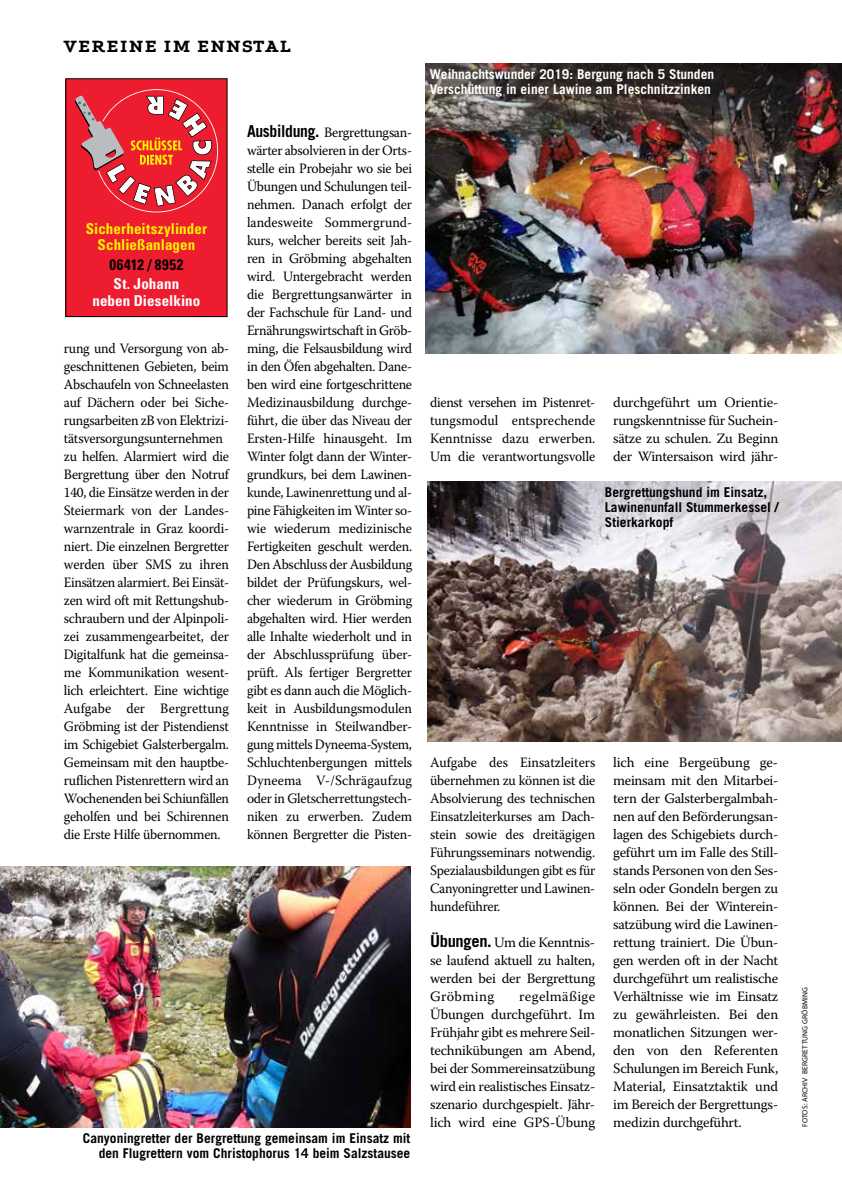
<style>
.page{position:relative;width:842px;height:1191px;background:#fff}
.page>*{position:absolute;margin:0;border:0;box-sizing:border-box;transform-origin:0 0}
.t1{font:700 condensed 15px/16.5px "Univers";letter-spacing:.005em;color:#fff000;text-align:center}
.t2{font:700 condensed 15px/16.5px "Univers";letter-spacing:.01em;color:#fff;text-align:center}
.t3{font:700 15px "Apex Serif";letter-spacing:.1em;color:#000;scale:1.2 1}
.t4{font:700 condensed 15px "Univers";letter-spacing:.04em;color:#000}
.t5{font:14.25px/18px "Warnock Pro";letter-spacing:-.02em;color:#000;text-align:justify;scale:.95 1}
.t6{font:14.25px/18px "Warnock Pro";letter-spacing:-.02em;color:#000;text-align:justify}
.t7{font:700 13.5px/15px "Trade Gothic LT Std";color:#000;text-align:right}
.t8{font:700 13.5px/15px "Trade Gothic LT Std";color:#fff}
.t9{font:7.5px "Myriad Pro";letter-spacing:.02em;color:#000}
.s1{font-family:"Trade Gothic LT Std";font-weight:700;font-size:16.5px}
</style>
<div class="page">
<img style="left:425px;top:64px;width:417px;height:290px">
<img style="left:0;top:866px;width:410px;height:261px">
<img style="left:427px;top:481px;width:415px;height:260px">
<div style="left:66px;top:79px;width:161px;height:237px;background:#ed1c2e"></div>
<svg style="left:75px;top:89px;width:143px;height:123px"></svg>
<p class="t3" style="left:64px;top:37px;width:191px">VEREINE IM ENNSTAL</p>
<p class="t1" style="left:86px;top:220px;width:123px">Sicherheitszylinder<br>Schließanlagen</p>
<p class="t4" style="left:109px;top:255px;width:76px">06412 / 8952</p>
<p class="t2" style="left:92px;top:275px;width:109px">St. Johann<br>neben Dieselkino</p>
<p class="t5" style="left:64px;top:339px;width:175px;text-align:left">rung und Versorgung von ab&shy;geschnittenen Gebieten, beim<br>Abschaufeln von Schneelasten auf Dächern oder bei Siche&shy;rungsarbeiten zB von Elektrizi&shy;tätsversorgungsunternehmen zu helfen. Alarmiert wird die<br>Bergrettung über den Notruf<br>140, die Einsätze werden in der<br>Steiermark von der Landes&shy;warnzentrale in Graz koordi&shy;niert. Die einzelnen Bergretter werden über SMS zu ihren<br>Einsätzen alarmiert. Bei Einsät&shy;zen wird oft mit Rettungshub&shy;schraubern und der Alpinpoli&shy;zei zusammengearbeitet, der<br>Digitalfunk hat die gemeinsa&shy;me Kommunikation wesent&shy;lich erleichtert. Eine wichtige<br>Aufgabe der Bergrettung<br>Gröbming ist der Pistendienst im Schigebiet Galsterbergalm.<br>Gemeinsam mit den hauptbe&shy;ruflichen Pistenrettern wird an<br>Wochenenden bei Schiunfällen geholfen und bei Schirennen die Erste Hilfe übernommen.</p>
<p class="t5" style="left:247px;top:123px;width:175px"><span class="s1">Ausbildung.</span> Bergrettungsan&shy;wärter absolvieren in der Orts&shy;stelle ein Probejahr wo sie bei Übungen und Schulungen teil&shy;nehmen. Danach erfolgt der landesweite Sommergrund&shy;kurs, welcher bereits seit Jah&shy;ren in Gröbming abgehalten wird. Untergebracht werden die Bergrettungsanwärter in der Fachschule für Land- und Ernährungswirtschaft in Gröb&shy;ming, die Felsausbildung wird in den Öfen abgehalten. Dane&shy;ben wird eine fortgeschrittene Medizinausbildung durchge&shy;führt, die über das Niveau der Ersten-Hilfe hinausgeht. Im Winter folgt dann der Winter&shy;grundkurs, bei dem Lawinen&shy;kunde, Lawinenrettung und al&shy;pine Fähigkeiten im Winter so&shy;wie wiederum medizinische Fertigkeiten geschult werden.<br>Den Abschluss der Ausbildung bildet der Prüfungskurs, wel&shy;cher wiederum in Gröbming abgehalten wird. Hier werden alle Inhalte wiederholt und in der Abschlussprüfung über&shy;prüft. Als fertiger Bergretter gibt es dann auch die Möglich&shy;keit in Ausbildungsmodulen Kenntnisse in Steilwandber&shy;gung mittels Dyneema-System, Schluchtenbergungen mittels Dyneema V-/Schrägaufzug oder in Gletscherrettungstech&shy;niken zu erwerben. Zudem können Bergretter die Pisten-</p>
<p class="t7" style="left:83px;top:1130px;width:329px">Canyoningretter der Bergrettung gemeinsam im Einsatz mit den Flugrettern vom Christophorus 14 beim Salzstausee</p>
<p class="t8" style="left:430px;top:67px;width:286px">Weihnachtswunder 2019: Bergung nach 5 Stunden<br>Verschüttung in einer Lawine am Pleschnitzzinken</p>
<p class="t5" style="left:430px;top:393px;width:175px">dienst versehen im Pistenret&shy;tungsmodul entsprechende Kenntnisse dazu erwerben.<br>Um die verantwortungsvolle</p>
<p class="t6" style="left:613px;top:393px;width:167px">durchgeführt um Orientie&shy;rungskenntnisse für Suchein&shy;sätze zu schulen. Zu Beginn der Wintersaison wird jähr-</p>
<p class="t7" style="left:605px;top:484px;width:175px;text-align:left">Bergrettungshund im Einsatz,<br>Lawinenunfall Stummerkessel /<br>Stierkarkopf</p>
<p class="t5" style="left:430px;top:753px;width:175px">Aufgabe des Einsatzleiters übernehmen zu können ist die Absolvierung des technischen Einsatzleiterkurses am Dach&shy;stein sowie des dreitägigen Führungsseminars notwendig.<br>Spezialausbildungen gibt es für Canyoningretter und Lawinen&shy;hundeführer.</p>
<p class="t6" style="left:430px;top:933px;width:167px"><span class="s1">Übungen.</span> Um die Kenntnis&shy;se laufend aktuell zu halten, werden bei der Bergrettung Gröbming</p>
<p class="t6" style="left:430px;top:987px;width:167px;text-indent:89px">regelmäßige Übungen durchgeführt. Im Frühjahr gibt es mehrere Seil&shy;technikübungen am Abend, bei der Sommereinsatzübung wird ein realistisches Einsatz&shy;szenario durchgespielt. Jähr&shy;lich wird eine GPS-Übung</p>
<p class="t6" style="left:613px;top:753px;width:167px">lich eine Bergeübung ge&shy;meinsam mit den Mitarbei&shy;tern der Galsterbergalmbah&shy;nen auf den Beförderungsan&shy;lagen des Schigebiets durch&shy;geführt um im Falle des Still&shy;stands Personen von den Ses&shy;seln oder Gondeln bergen zu können. Bei der Winterein&shy;satzübung wird die Lawinen&shy;rettung trainiert. Die Übun&shy;gen werden oft in der Nacht durchgeführt um realistische Verhältnisse wie im Einsatz zu gewährleisten. Bei den monatlichen Sitzungen wer&shy;den von den Referenten Schulungen im Bereich Funk, Material, Einsatztaktik und im Bereich der Bergrettungs&shy;medizin durchgeführt.</p>
<p class="t9" style="left:800px;top:1127px;width:142px;rotate:-90deg">FOTOS: ARCHIV BERGRETTUNG GRÖBMING</p>
</div>
